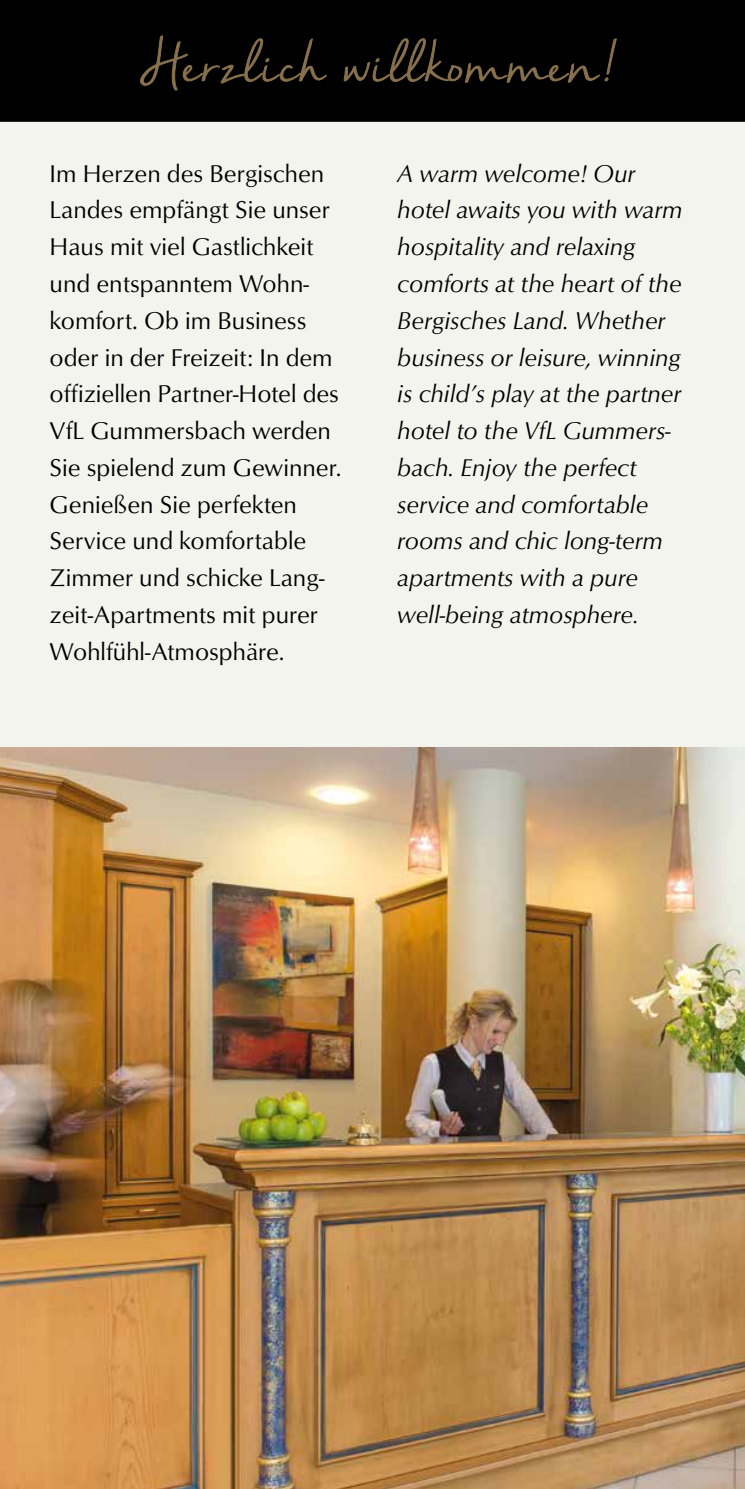
<style>
.page{position:relative;width:745px;height:1489px;background:#fff}
.page>*{position:absolute;margin:0;border:0;box-sizing:border-box;transform-origin:0 0}
.t1{font:50px "Nella Sue";letter-spacing:.04em;color:#88714c}
.t2{font:25px/36.8px "O004 T";color:#000}
.t3{font:italic 25px/36.8px "O004 T";color:#000}
</style>
<div class="page">
<div style="left:0;top:0;width:744px;height:1488px;background:#f4f4ee"></div>
<div style="left:0;top:0;width:744px;height:124px;background:#000"></div>
<svg style="left:140px;top:35px;width:187px;height:56px"></svg>
<svg style="left:343px;top:38px;width:273px;height:45px"></svg>
<hr style="left:0;top:122px;width:744px;height:4px;background:#f4f4ee">
<img style="left:0;top:747px;width:744px;height:741px">
<h1 class="t1" style="left:140px;top:29px;width:479px">Herzlich willkommen!</h1>
<p class="t2" style="left:50px;top:154px;width:293px">Im Herzen des Bergischen<br>Landes empfängt Sie unser<br>Haus mit viel Gastlichkeit und entspanntem Wohn&shy;komfort. Ob im Business oder in der Freizeit: In dem offiziellen Partner-Hotel des<br>VfL Gummersbach werden<br>Sie spielend zum Gewinner.<br>Genießen Sie perfekten<br>Service und komfortable<br>Zimmer und schicke Lang&shy;zeit-Apartments mit purer<br>Wohlfühl-Atmosphäre.</p>
<p class="t3" style="left:397px;top:154px;width:286px">A warm welcome! Our hotel awaits you with warm hospitality and relaxing comforts at the heart of the<br>Bergisches Land. Whether business or leisure, winning is child’s play at the partner hotel to the VfL Gummers&shy;bach. Enjoy the perfect service and comfortable rooms and chic long-term apartments with a pure well-being atmosphere.</p>
</div>
